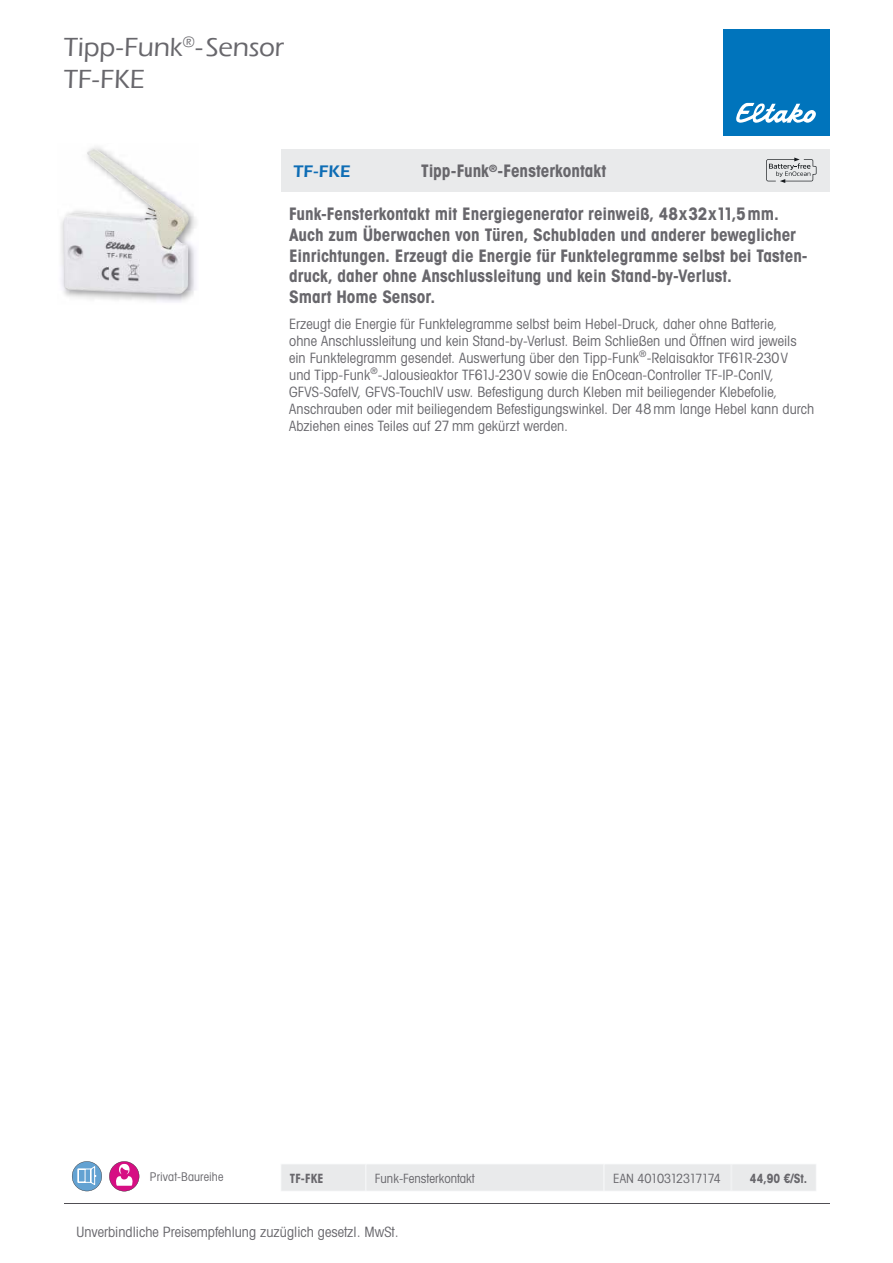
<style>
.page{position:relative;width:893px;height:1263px;background:#fff}
.page>*{position:absolute;margin:0;border:0;box-sizing:border-box;transform-origin:0 0}
.t1{font:500 27px/32.4px "Eras ITC";letter-spacing:-.005em;color:#68676c}
.t2{font:700 condensed 17.25px/20.7px "Avant Garde";color:#68676c}
.t3{font:600 17.25px "Eras ITC";color:#0e6db5}
.t4{font:condensed 14.25px/17.1px "Avant Garde";letter-spacing:.005em;color:#68676c}
.t5{font:condensed 12.75px "Avant Garde";color:#68676c}
.t6{font:700 condensed 12.75px "Avant Garde";color:#68676c;scale:.95 1}
.t7{font:condensed 12.75px "Avant Garde";letter-spacing:-.07em;color:#68676c}
.t8{font:condensed 12px "Avant Garde";letter-spacing:.01em;color:#68676c}
</style>
<div class="page">
<div style="left:281px;top:149px;width:548px;height:43px;background:#e9eaeb"></div>
<img style="left:61px;top:147px;width:135px;height:155px">
<img style="left:63px;top:149px;width:127px;height:145px">
<div style="left:281px;top:1164px;width:535px;height:27px;background:#e9eaeb"></div>
<svg style="left:109px;top:1161px;width:30px;height:30px"></svg>
<hr style="left:64px;top:1203px;width:765px;height:1px;background:#504e53">
<svg style="left:72px;top:1161px;width:30px;height:30px"></svg>
<svg style="left:766px;top:158px;width:50px;height:25px"></svg>
<div style="left:723px;top:30px;width:106px;height:106px;background:#0074bc"></div>
<svg style="left:736px;top:103px;width:80px;height:20px"></svg>
<h1 class="t1" style="left:64px;top:31px;width:222px">Tipp-Funk<sup>®</sup>- Sensor<br>TF-FKE</h1>
<p class="t3" style="left:294px;top:162px;width:59px">TF-FKE</p>
<p class="t2" style="left:421px;top:162px;width:187px">Tipp-Funk<sup>®</sup>-Fensterkontakt</p>
<p class="t2" style="left:289px;top:205px;width:520px">Funk-Fensterkontakt mit Energiegenerator reinweiß, 48x32x11,5mm.<br>Auch zum Überwachen von Türen, Schubladen und anderer beweglicher Einrichtungen. Erzeugt die Energie für Funktelegramme selbst bei Tasten&shy;druck, daher ohne Anschlussleitung und kein Stand-by-Verlust.<br>Smart Home Sensor.</p>
<p class="t4" style="left:289px;top:315px;width:527px">Erzeugt die Energie für Funktelegramme selbst beim Hebel-Druck, daher ohne Batterie,<br>ohne Anschlussleitung und kein Stand-by-Verlust. Beim Schließen und Öffnen wird jeweils ein Funktelegramm gesendet. Auswertung über den Tipp-Funk<sup>®</sup>-Relaisaktor TF61R-230V<br>und Tipp-Funk<sup>®</sup>-Jalousieaktor TF61J-230V sowie die EnOcean-Controller TF-IP-ConIV, GFVS-SafeIV, GFVS-TouchIV usw. Befestigung durch Kleben mit beiliegender Klebefolie, Anschrauben oder mit beiliegendem Befestigungswinkel. Der 48 mm lange Hebel kann durch Abziehen eines Teiles auf 27 mm gekürzt werden.</p>
<p class="t8" style="left:150px;top:1169px;width:75px">Privat-Baureihe</p>
<p class="t6" style="left:290px;top:1174px;width:37px">TF-FKE</p>
<p class="t5" style="left:375px;top:1170px;width:101px">Funk-Fensterkontakt</p>
<p class="t7" style="left:613px;top:1170px;width:109px">EAN 4010312317174</p>
<p class="t6" style="left:750px;top:1174px;width:62px">44,90 €/St.</p>
<p class="t4" style="left:77px;top:1223px;width:324px">Unverbindliche Preisempfehlung zuzüglich gesetzl. MwSt.</p>
</div>
